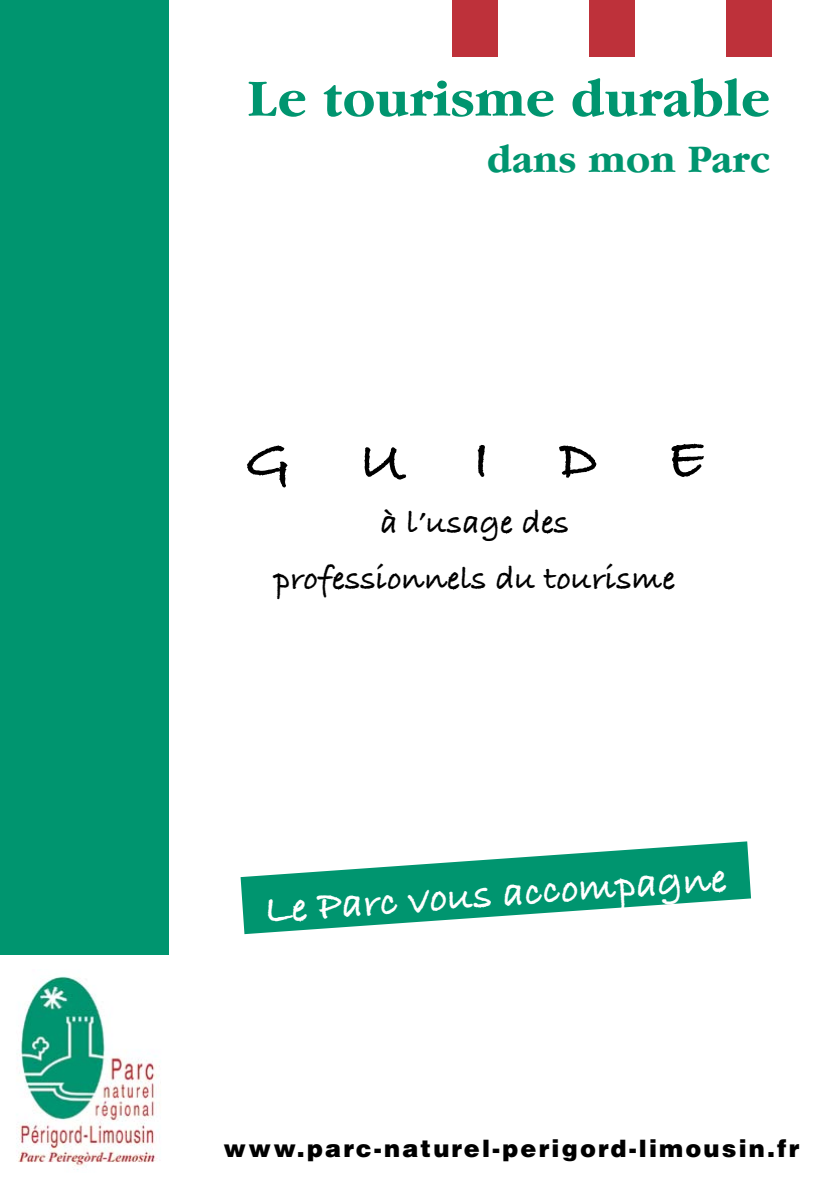
<style>
.page{position:relative;width:840px;height:1191px;background:#fff}
.page>*{position:absolute;margin:0;border:0;box-sizing:border-box;transform-origin:0 0}
.t1{font:60px "Bradley Hand ITCTT Bold";letter-spacing:1.155em;color:#000}
.t2{font:700 54px "Garamond IT Cby BT";color:#00956f}
.t3{font:42px "Bradley Hand ITCTT Bold";color:#fff}
.t4{font:700 40px "Garamond IT Cby BT";color:#00956f}
.t5{font:34px/56px "Bradley Hand ITCTT Bold";color:#000;text-align:center}
.t6{font:900 24px "Helvetica";letter-spacing:.09em;color:#000}
</style>
<div class="page">
<div style="left:726px;top:0;width:45px;height:57px;background:#be313a"></div>
<div style="left:589px;top:0;width:45px;height:57px;background:#be313a"></div>
<div style="left:452px;top:0;width:45px;height:57px;background:#be313a"></div>
<div style="left:0;top:0;width:169px;height:1191px;background:#00956f"></div>
<div style="left:0;top:955px;width:170px;height:236px;background:#fff"></div>
<img style="left:17px;top:976px;width:142px;height:194px">
<svg style="left:240px;top:841px;width:510px;height:93px;fill:#00956f"></svg>
<h2 class="t2" style="left:247px;top:68px;width:524px">Le tourisme durable</h2>
<h3 class="t4" style="left:487px;top:136px;width:284px">dans mon Parc</h3>
<h1 class="t1" style="left:245px;top:413px;width:461px">guide</h1>
<h3 class="t5" style="left:274px;top:493px;width:402px">à l’usage des professionnels du tourisme</h3>
<h3 class="t3" style="left:262px;top:878px;width:474px;rotate:-4deg">LeParc vous accompagne</h3>
<p class="t6" style="left:223px;top:1132px;width:577px">www.parc-naturel-perigord-limousin.fr</p>
</div>
